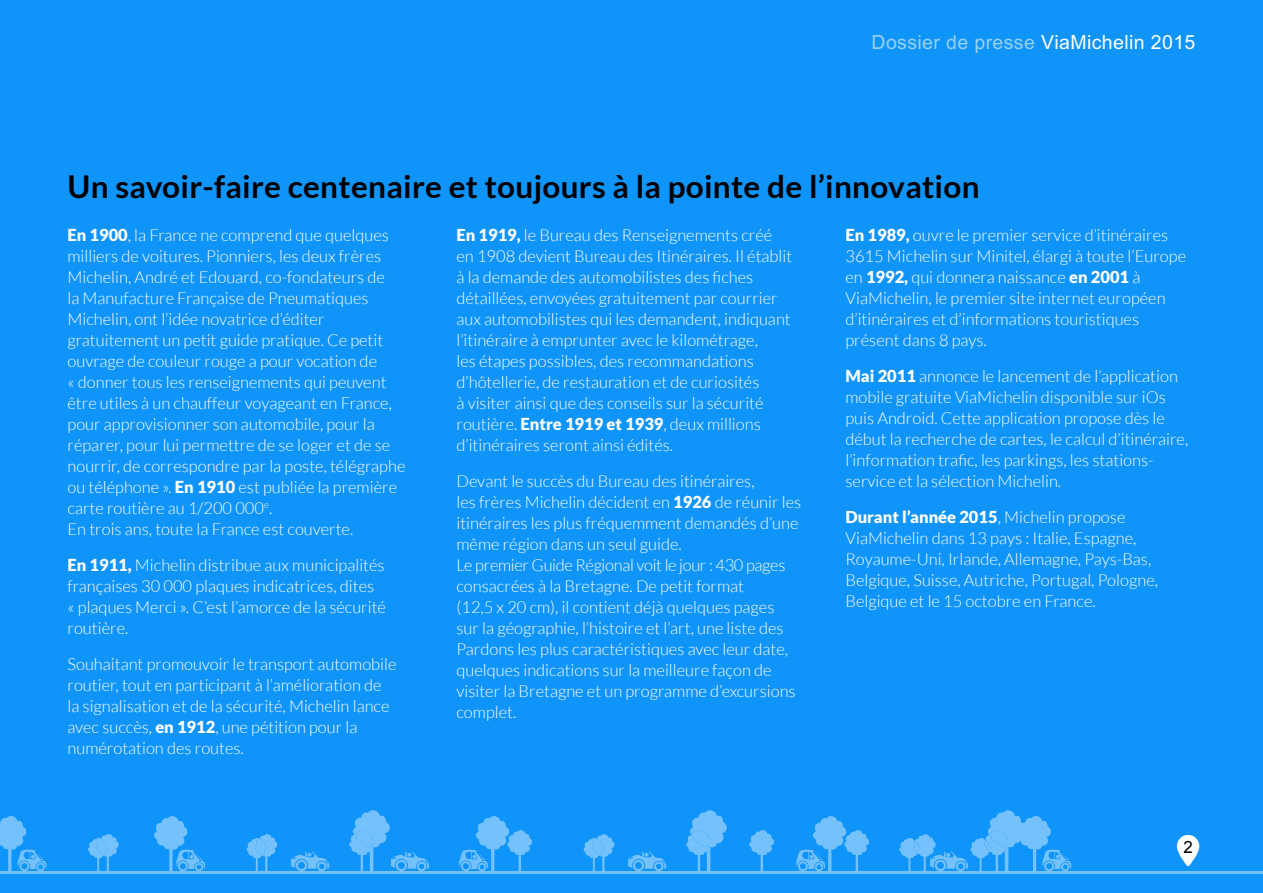
<style>
.page{position:relative;width:1263px;height:893px;background:#0f94fa}
.page>*{position:absolute;margin:0;border:0;box-sizing:border-box;transform-origin:0 0}
.t1{font:700 31.5px "Lato";letter-spacing:.01em;color:#000}
.t2{font:19.5px "M Arial";letter-spacing:.02em;color:#99d1eb}
.t3{font:16.8px "Arial";color:#000}
.t4{font:300 16.5px/21px "Lato";color:#fff}
.s1{color:#fff}
.s2{font-weight:900}
</style>
<div class="page">
<svg style="left:87px;top:834px;width:33px;height:37px"></svg>
<svg style="left:0;top:816px;width:47px;height:55px;background:#39a6fa"></svg>
<svg style="left:458px;top:816px;width:75px;height:55px;background:#37a5fa"></svg>
<svg style="left:348px;top:810px;width:81px;height:61px;background:#31a3fa"></svg>
<svg style="left:153px;top:816px;width:52px;height:55px;background:#38a6fa"></svg>
<svg style="left:246px;top:834px;width:33px;height:37px"></svg>
<svg style="left:289px;top:851px;width:40px;height:20px"></svg>
<hr style="left:0;top:871px;width:1263px;height:3px;background:#fff">
<svg style="left:748px;top:830px;width:27px;height:41px"></svg>
<svg style="left:795px;top:816px;width:75px;height:56px;background:#38a6fa"></svg>
<svg style="left:898px;top:810px;width:173px;height:62px;background:#34a4fa"></svg>
<svg style="left:685px;top:810px;width:44px;height:61px;background:#40a9fa"></svg>
<svg style="left:583px;top:834px;width:33px;height:38px"></svg>
<svg style="left:626px;top:851px;width:40px;height:21px"></svg>
<svg style="left:1177px;top:835px;width:22px;height:31px"></svg>
<p class="t2" style="left:871px;top:31px;width:325px">Dossier de presse <span class="s1">ViaMichelin 2015</span></p>
<h1 class="t1" style="left:68px;top:169px;width:913px">Un savoir-faire centenaire et toujours à la pointe de l’innovation</h1>
<p class="t4" style="left:67px;top:224px;width:339px"><span class="s2">En 1900</span>, la France ne comprend que quelques milliers de voitures. Pionniers, les deux frères Michelin, André et Edouard, co-fondateurs de<br>la Manufacture Française de Pneumatiques Michelin, ont l’idée novatrice d’éditer gratuitement un petit guide pratique. Ce petit ouvrage de couleur rouge a pour vocation de<br>« donner tous les renseignements qui peuvent être utiles à un chauffeur voyageant en France, pour approvisionner son automobile, pour la réparer, pour lui permettre de se loger et de se nourrir, de correspondre par la poste, télégraphe ou téléphone ». <span class="s2">En 1910</span> est publiée la première carte routière au 1/200 000<sup>e</sup>.<br>En trois ans, toute la France est couverte.</p>
<p class="t4" style="left:67px;top:554px;width:320px"><span class="s2">En 1911,</span> Michelin distribue aux municipalités françaises 30 000 plaques indicatrices, dites<br>« plaques Merci ». C’est l’amorce de la sécurité routière.</p>
<p class="t4" style="left:67px;top:654px;width:331px">Souhaitant promouvoir le transport automobile routier, tout en participant à l’amélioration de la signalisation et de la sécurité, Michelin lance avec succès, <span class="s2">en 1912</span>, une pétition pour la numérotation des routes.</p>
<p class="t4" style="left:456px;top:225px;width:337px"><span class="s2">En 1919,</span> le Bureau des Renseignements créé en 1908 devient Bureau des Itinéraires. Il établit à la demande des automobilistes des fiches détaillées, envoyées gratuitement par courrier aux automobilistes qui les demandent, indiquant l’itinéraire à emprunter avec le kilométrage,<br>les étapes possibles, des recommandations d’hôtellerie, de restauration et de curiosités<br>à visiter ainsi que des conseils sur la sécurité routière. <span class="s2">Entre 1919 et 1939</span>, deux millions d’itinéraires seront ainsi édités.</p>
<p class="t4" style="left:456px;top:471px;width:346px">Devant le succès du Bureau des itinéraires,<br>les frères Michelin décident en <span class="s2">1926</span> de réunir les itinéraires les plus fréquemment demandés d’une même région dans un seul guide.<br>Le premier Guide Régional voit le jour : 430 pages consacrées à la Bretagne. De petit format<br>(12,5 x 20 cm), il contient déjà quelques pages<br>sur la géographie, l’histoire et l’art, une liste des Pardons les plus caractéristiques avec leur date, quelques indications sur la meilleure façon de visiter la Bretagne et un programme d’excursions complet.</p>
<p class="t4" style="left:845px;top:225px;width:342px"><span class="s2">En 1989,</span> ouvre le premier service d’itinéraires 3615 Michelin sur Minitel, élargi à toute l’Europe en <span class="s2">1992,</span> qui donnera naissance <span class="s2">en 2001</span> à ViaMichelin, le premier site internet européen d’itinéraires et d’informations touristiques présent dans 8 pays.</p>
<p class="t4" style="left:845px;top:366px;width:344px"><span class="s2">Mai 2011</span> annonce le lancement de l’application mobile gratuite ViaMichelin disponible sur iOs puis Android. Cette application propose dès le début la recherche de cartes, le calcul d’itinéraire, l’information trafic, les parkings, les stations&shy;service et la sélection Michelin.</p>
<p class="t4" style="left:845px;top:507px;width:314px"><span class="s2">Durant l’année 2015</span>, Michelin propose ViaMichelin dans 13 pays : Italie, Espagne, Royaume-Uni, Irlande, Allemagne, Pays-Bas, Belgique, Suisse, Autriche, Portugal, Pologne, Belgique et le 15 octobre en France.</p>
<p class="t3" style="left:1183px;top:836px;width:11px">2</p>
</div>
